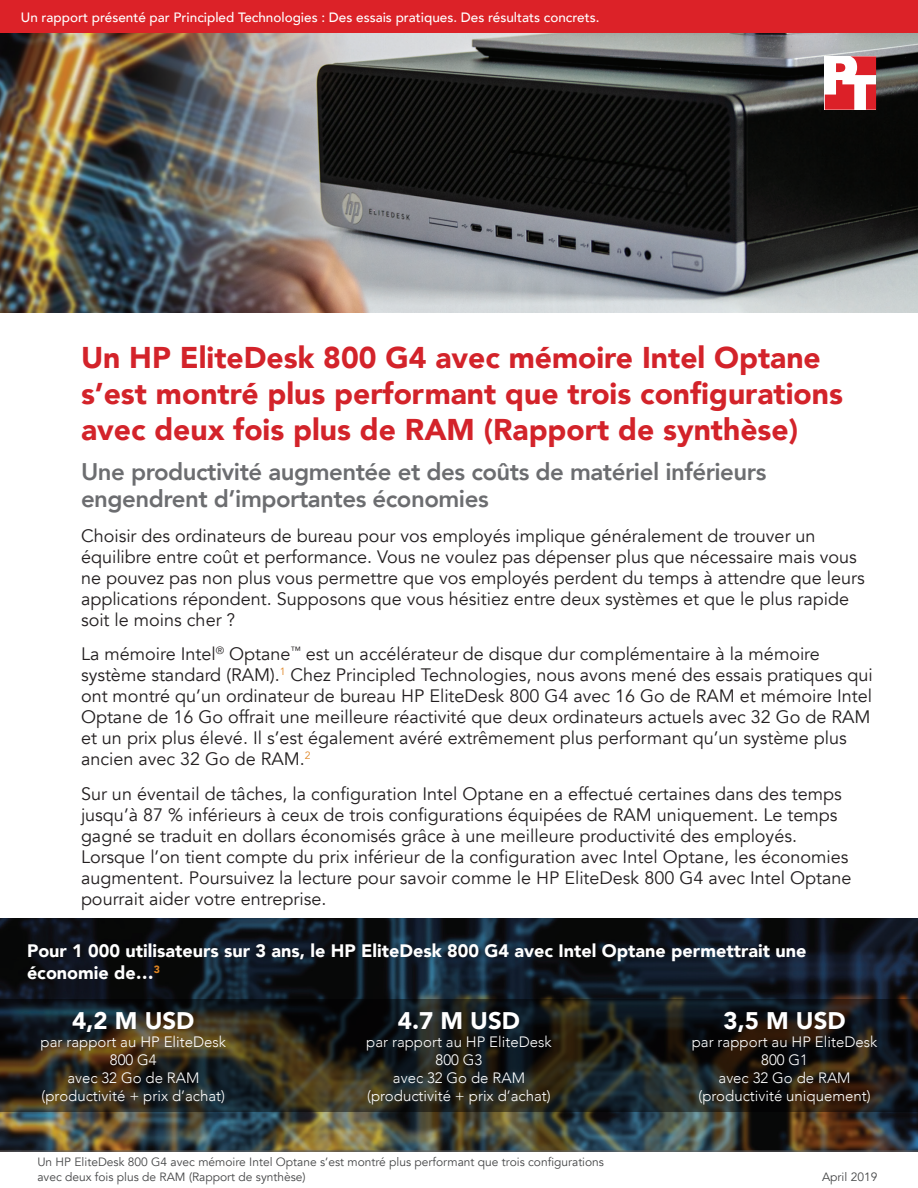
<style>
.page{position:relative;width:918px;height:1188px;background:#fff}
.page>*{position:absolute;margin:0;border:0;box-sizing:border-box;transform-origin:0 0}
.t1{font:900 30px/36px "Avenir";color:#d3232a}
.t2{font:800 24px/27px "Avenir";letter-spacing:-.02em;color:#6c6d70}
.t3{font:900 24px "Avenir";color:#fff}
.t4{font:18px/21px "Avenir";color:#231f20}
.t5{font:900 18px/21.6px "Avenir";color:#fff}
.t6{font:300 15px/18px "Avenir";color:#fff;text-align:center}
.t7{font:500 13.5px "Avenir";color:#fff}
.t8{font:12px/14.4px "Avenir";color:#454647}
</style>
<div class="page">
<img style="left:0;top:918px;width:918px;height:233px">
<svg style="left:0;top:999px;width:918px;height:112px;background:#22221b"></svg>
<img style="left:0;top:32px;width:918px;height:281px">
<hr style="left:0;top:1151px;width:918px;height:1px;background:#616164">
<div style="left:0;top:0;width:918px;height:32px;background:#dc2228"></div>
<svg style="left:825px;top:56px;width:51px;height:54px"></svg>
<p class="t7" style="left:21px;top:6px;width:580px">Un rapport présenté par Principled Technologies : Des essais pratiques. Des résultats concrets.</p>
<h1 class="t1" style="left:81px;top:338px;width:763px">Un HP EliteDesk 800 G4 avec mémoire Intel Optane s’est montré plus performant que trois configurations avec deux fois plus de RAM (Rapport de synthèse)</h1>
<h2 class="t2" style="left:81px;top:458px;width:687px">Une productivité augmentée et des coûts de matériel inférieurs engendrent d’importantes économies</h2>
<p class="t4" style="left:81px;top:525px;width:785px">Choisir des ordinateurs de bureau pour vos employés implique généralement de trouver un équilibre entre coût et performance. Vous ne voulez pas dépenser plus que nécessaire mais vous ne pouvez pas non plus vous permettre que vos employés perdent du temps à attendre que leurs applications répondent. Supposons que vous hésitiez entre deux systèmes et que le plus rapide soit le moins cher ?</p>
<p class="t4" style="left:81px;top:644px;width:793px">La mémoire Intel<sup>®</sup> Optane<sup>™</sup> est un accélérateur de disque dur complémentaire à la mémoire système standard (RAM).<sup>1</sup> Chez Principled Technologies, nous avons mené des essais pratiques qui ont montré qu’un ordinateur de bureau HP EliteDesk 800 G4 avec 16 Go de RAM et mémoire Intel Optane de 16 Go offrait une meilleure réactivité que deux ordinateurs actuels avec 32 Go de RAM et un prix plus élevé. Il s’est également avéré extrêmement plus performant qu’un système plus ancien avec 32 Go de RAM.<sup>2</sup></p>
<p class="t4" style="left:81px;top:783px;width:772px">Sur un éventail de tâches, la configuration Intel Optane en a effectué certaines dans des temps jusqu’à 87 % inférieurs à ceux de trois configurations équipées de RAM uniquement. Le temps gagné se traduit en dollars économisés grâce à une meilleure productivité des employés.<br>Lorsque l’on tient compte du prix inférieur de la configuration avec Intel Optane, les économies augmentent. Poursuivez la lecture pour savoir comme le HP EliteDesk 800 G4 avec Intel Optane pourrait aider votre entreprise.</p>
<p class="t5" style="left:27px;top:939px;width:781px">Pour 1 000 utilisateurs sur 3 ans, le HP EliteDesk 800 G4 avec Intel Optane permettrait une économie de…<sup>3</sup></p>
<h2 class="t3" style="left:72px;top:1000px;width:124px">4,2 M USD</h2>
<p class="t6" style="left:41px;top:1033px;width:187px">par rapport au HP EliteDesk<br>800 G4<br>avec 32 Go de RAM (productivité + prix d’achat)</p>
<h2 class="t3" style="left:398px;top:1000px;width:124px">4.7 M USD</h2>
<p class="t6" style="left:366px;top:1033px;width:187px">par rapport au HP EliteDesk<br>800 G3<br>avec 32 Go de RAM (productivité + prix d’achat)</p>
<p class="t8" style="left:37px;top:1155px;width:568px">Un HP EliteDesk 800 G4 avec mémoire Intel Optane s’est montré plus performant que trois configurations avec deux fois plus de RAM (Rapport de synthèse)</p>
<h2 class="t3" style="left:724px;top:1000px;width:124px">3,5 M USD</h2>
<p class="t6" style="left:692px;top:1033px;width:187px">par rapport au HP EliteDesk<br>800 G1<br>avec 32 Go de RAM (productivité uniquement)</p>
<p class="t8" style="left:822px;top:1170px;width:57px">April 2019</p>
</div>
